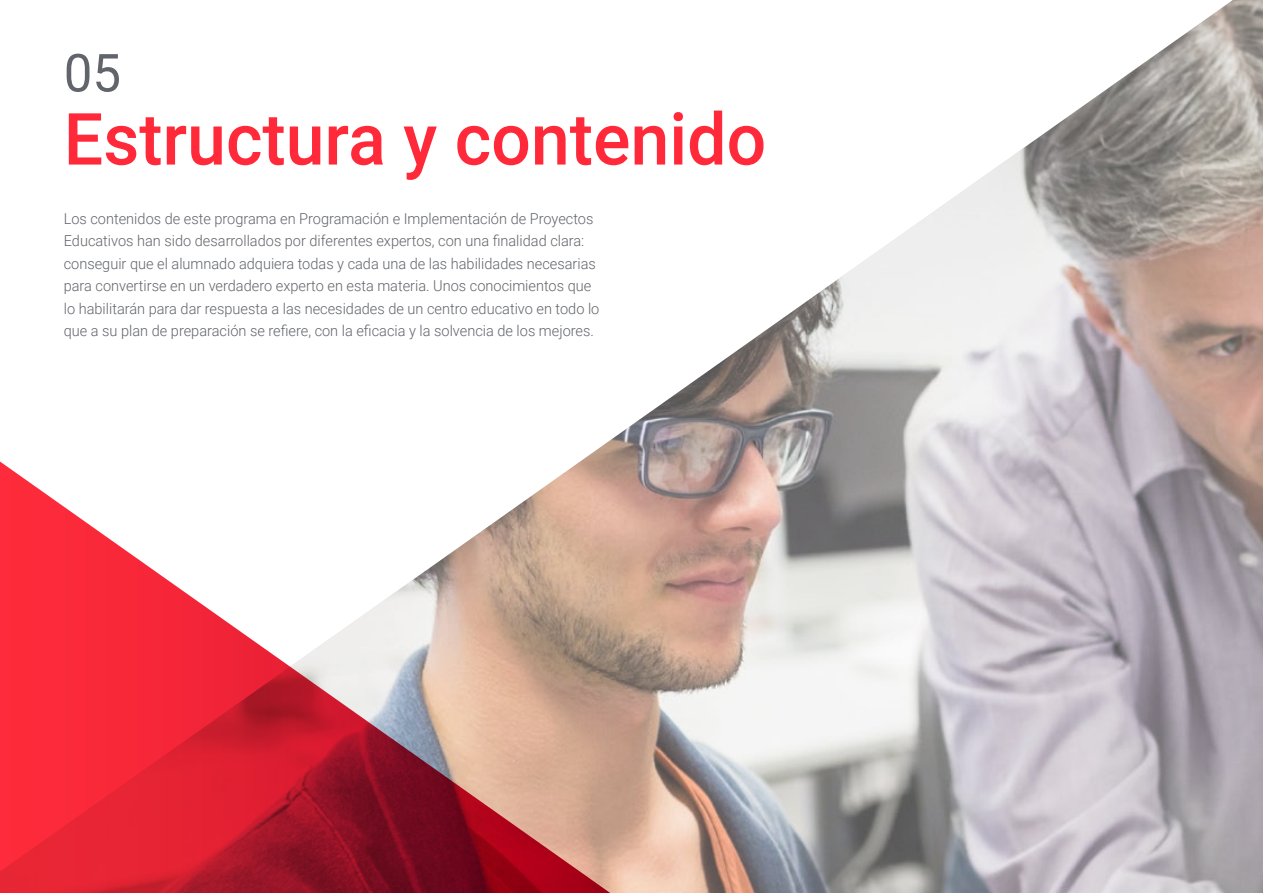
<style>
.page{position:relative;width:1263px;height:893px;background:#fff}
.page>*{position:absolute;margin:0;border:0;box-sizing:border-box;transform-origin:0 0}
.t1{font:500 72px "Roboto";color:#ff293a}
.t2{font:52.5px "Roboto";color:#61646a}
.t3{font:300 15px/22.5px "Roboto";color:#61646a}
</style>
<div class="page">
<img style="left:602px;top:0;width:661px;height:893px">
<svg style="left:0;top:446px;width:640px;height:447px"></svg>
<h2 class="t2" style="left:64px;top:36px;width:59px">05</h2>
<h1 class="t1" style="left:64px;top:89px;width:704px">Estructura y contenido</h1>
<p class="t3" style="left:64px;top:207px;width:537px">Los contenidos de este programa en Programación e Implementación de Proyectos Educativos han sido desarrollados por diferentes expertos, con una finalidad clara: conseguir que el alumnado adquiera todas y cada una de las habilidades necesarias para convertirse en un verdadero experto en esta materia. Unos conocimientos que lo habilitarán para dar respuesta a las necesidades de un centro educativo en todo lo que a su plan de preparación se refiere, con la eficacia y la solvencia de los mejores.</p>
</div>
